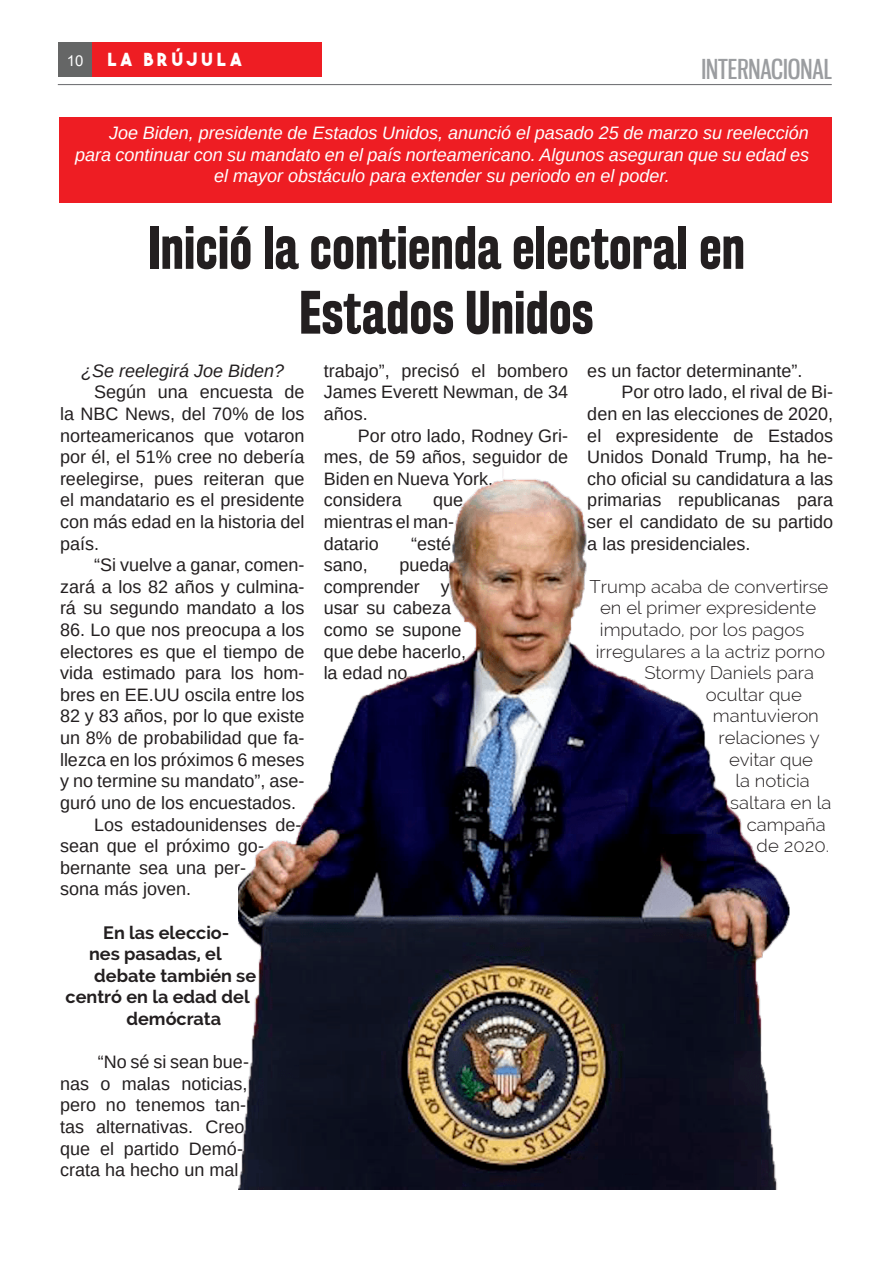
<style>
.page{position:relative;width:893px;height:1263px;background:#fff}
.page>*{position:absolute;margin:0;border:0;box-sizing:border-box;transform-origin:0 0}
.TITULO_PRINCIPAL{font:700 54px "Rakesly Rg";color:#231f20}
.SECCIONES{font:27px "Gnuolane Rg";color:#9b9da0}
.PÁRRAFO{font:18px/21.6px "Arimo";color:#231f20;text-align:justify}
.PÁRRAFO-2{font:italic 18px "Arimo";color:#fff}
.PÁRRAFO-3{font:300 18px "Raleway";color:#231f20}
.PÁRRAFO-4{font:700 18px/21.6px "Raleway";color:#231f20}
.LEAD{font:italic 18px "Arimo";color:#231f20}
.t1{font:700 18px "The Bold Font";letter-spacing:.2em;color:#fff}
.t2{font:15px "Arial";color:#fff}
</style>
<div class="page">
<hr style="left:58px;top:84px;width:774px;height:1px;background:#757679">
<div style="left:58px;top:42px;width:34px;height:35px;background:#656666"></div>
<div style="left:92px;top:42px;width:230px;height:35px;background:#ee1d23"></div>
<div style="left:59px;top:118px;width:772px;height:85px;background:#ee1d23"></div>
<img style="left:239px;top:467px;width:551px;height:722px">
<p class="t2" style="left:67px;top:50px;width:18px">10</p>
<p class="t1" style="left:107px;top:48px;width:136px">LA BRÚJULA</p>
<p class="SECCIONES" style="left:701px;top:52px;width:132px">INTERNACIONAL</p>
<p class="PÁRRAFO-2" style="left:109px;top:121px;width:701px">Joe Biden, presidente de Estados Unidos, anunció el pasado 25 de marzo su reelección</p>
<p class="PÁRRAFO-2" style="left:75px;top:143px;width:735px">para continuar con su mandato en el país norteamericano. Algunos aseguran que su edad es</p>
<p class="PÁRRAFO-2" style="left:214px;top:164px;width:457px">el mayor obstáculo para extender su periodo en el poder.</p>
<p class="TITULO_PRINCIPAL" style="left:148px;top:215px;width:598px">Inició la contienda electoral en</p>
<p class="TITULO_PRINCIPAL" style="left:299px;top:280px;width:296px">Estados Unidos</p>
<p class="LEAD" style="left:81px;top:359px;width:205px">¿Se reelegirá Joe Biden?</p>
<p class="PÁRRAFO" style="left:60px;top:382px;width:246px;text-indent:34px">Según una encuesta de la NBC News, del 70% de los norteamericanos que votaron por él, el 51% cree no debería reelegirse, pues reiteran que el mandatario es el presidente con más edad en la historia del país.</p>
<p class="PÁRRAFO" style="left:60px;top:554px;width:246px;text-indent:34px">“Si vuelve a ganar, comen&shy;zará a los 82 años y culmina&shy;rá su segundo mandato a los</p>
<p class="PÁRRAFO" style="left:60px;top:619px;width:246px">86. Lo que nos preocupa a los electores es que el tiempo de vida estimado para los hom&shy;bres en EE.UU oscila entre los 82 y 83 años, por lo que existe un 8% de probabilidad que fa&shy;llezca en los próximos 6 meses y no termine su mandato”, ase&shy;guró uno de los encuestados.</p>
<p class="PÁRRAFO" style="left:60px;top:814px;width:243px;text-align:left;text-indent:34px">Los estadounidenses de&shy;sean que el próximo go&shy;bernante sea una per-<br>sona más joven.</p>
<p class="PÁRRAFO-4" style="left:89px;top:921px;width:142px;text-indent:14px">En las eleccio&shy;nes pasadas, el</p>
<p class="PÁRRAFO-4" style="left:66px;top:965px;width:192px;text-indent:29px">debate también se centró en la edad del</p>
<p class="PÁRRAFO-4" style="left:126px;top:1008px;width:96px">demócrata</p>
<p class="PÁRRAFO" style="left:60px;top:1051px;width:190px;text-align:left;text-indent:38px">“No sé si sean bue&shy;nas o malas noticias, pero no tenemos tan&shy;tas alternativas. Creo que el partido Demó&shy;crata ha hecho un mal</p>
<p class="PÁRRAFO" style="left:324px;top:360px;width:246px">trabajo”, precisó el bombero James Everett Newman, de 34 años.</p>
<p class="PÁRRAFO" style="left:324px;top:425px;width:246px;text-align:left;text-indent:34px">Por otro lado, Rodney Gri&shy;mes, de 59 años, seguidor de<br>Biden en Nueva York, considera</p>
<p class="PÁRRAFO" style="left:324px;top:490px;width:141px;text-align:left;text-indent:109px">que mientras el man&shy;datario</p>
<p class="PÁRRAFO" style="left:411px;top:533px;width:42px">“esté</p>
<p class="PÁRRAFO" style="left:324px;top:554px;width:144px;text-align:left;text-indent:76px">pueda comprender y usar su cabeza como se supone que debe hacerlo, la edad no</p>
<p class="PÁRRAFO" style="left:324px;top:554px;width:46px">sano,</p>
<p class="PÁRRAFO" style="left:587px;top:360px;width:217px">es un factor determinante”.</p>
<p class="PÁRRAFO" style="left:587px;top:382px;width:247px;text-indent:34px">Por otro lado, el rival de Bi&shy;den en las elecciones de 2020, el expresidente de Estados Unidos Donald Trump, ha he&shy;cho oficial su candidatura a las primarias republicanas para ser el candidato de su partido a las presidenciales.</p>
<p class="PÁRRAFO-3" style="left:589px;top:576px;width:240px">Trump acaba de convertirse</p>
<p class="PÁRRAFO-3" style="left:600px;top:598px;width:218px">en el primer expresidente</p>
<p class="PÁRRAFO-3" style="left:600px;top:619px;width:206px">imputado, por los pagos</p>
<p class="PÁRRAFO-3" style="left:596px;top:641px;width:231px">irregulares a la actriz porno</p>
<p class="PÁRRAFO-3" style="left:644px;top:662px;width:171px">Stormy Daniels para</p>
<p class="PÁRRAFO-3" style="left:706px;top:684px;width:98px">ocultar que</p>
<p class="PÁRRAFO-3" style="left:713px;top:706px;width:107px">mantuvieron</p>
<p class="PÁRRAFO-3" style="left:718px;top:727px;width:103px">relaciones y</p>
<p class="PÁRRAFO-3" style="left:729px;top:749px;width:85px">evitar que</p>
<p class="PÁRRAFO-3" style="left:735px;top:770px;width:76px">la noticia</p>
<p class="PÁRRAFO-3" style="left:730px;top:792px;width:103px">saltara en la</p>
<p class="PÁRRAFO-3" style="left:747px;top:814px;width:80px">campaña</p>
<p class="PÁRRAFO-3" style="left:757px;top:835px;width:74px">de 2020.</p>
</div>
